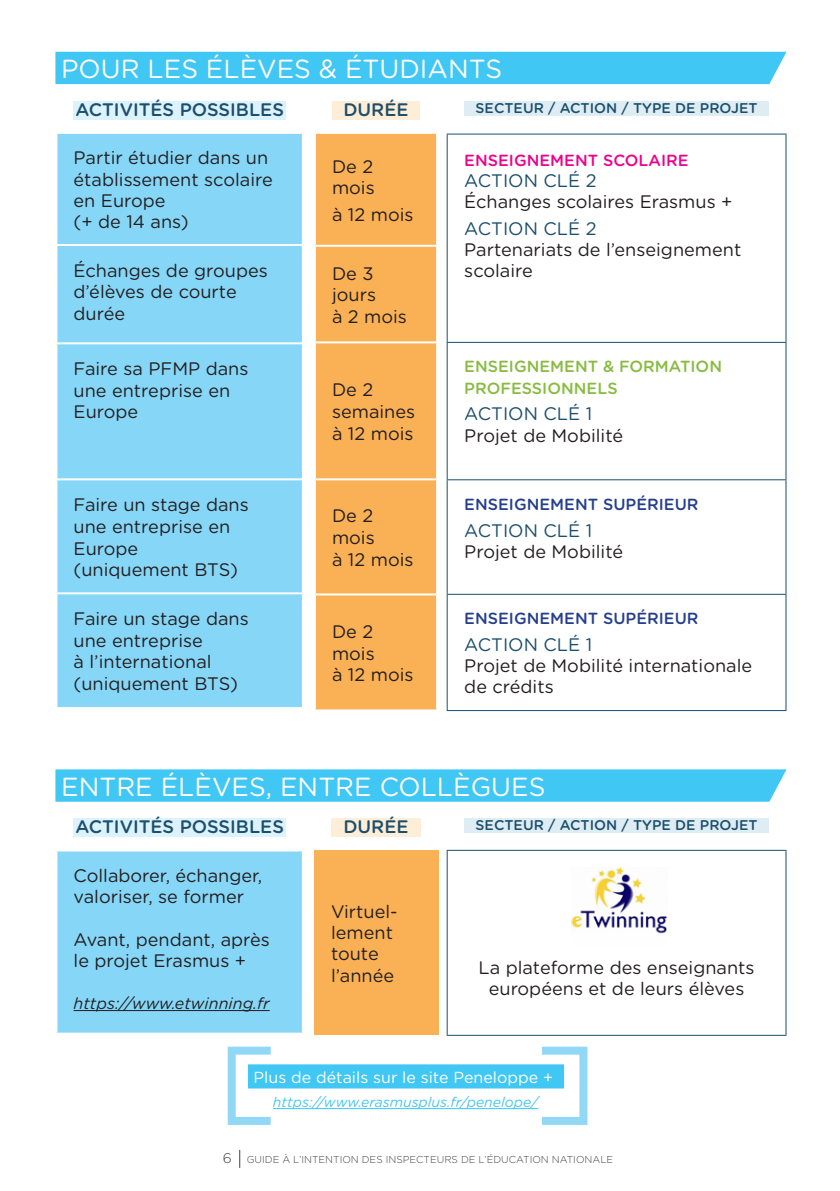
<style>
.page{position:relative;width:840px;height:1191px;background:#fff}
.page>*{position:absolute;margin:0;border:0;box-sizing:border-box;transform-origin:0 0}
.t1{font:26.2px "Gotham Rounded";color:#fff}
.t2{font:18.2px/21.8px "Gotham Rounded";color:#231f20}
.t3{font:500 18.2px "Gotham Rounded";color:#1c4f6c}
.t4{font:500 16.2px "Gotham Rounded";color:#253f8e}
.t5{font:500 16.2px/21.2px "Gotham Rounded";color:#87bc3f}
.t6{font:italic 16.2px "Gotham Rounded";color:#231f20}
.t7{font:500 16.2px "Gotham Rounded";color:#ed028c}
.t8{font:16px "Gotham Rounded";color:#fff}
.t9{font:500 14px "Gotham Rounded";color:#1c4f6c}
.t10{font:italic 14px "Gotham Rounded";color:#40c7f4}
.t11{font:300 10px "Gotham Rounded";color:#444141}
.s1{color:#1c4f6c}
.s2{font-size:14px}
</style>
<div class="page">
<svg style="left:239px;top:1149px;width:1px;height:18px"></svg>
<div style="left:537px;top:1046px;width:50px;height:79px;background:#fff;border:8px solid #91d8f7"></div>
<div style="left:227px;top:1046px;width:47px;height:79px;background:#fff;border:8px solid #91d8f7"></div>
<div style="left:267px;top:1090px;width:278px;height:24px;background:#fff"></div>
<hr style="left:273px;top:1108px;width:265px;height:1px;background:#40c7f4">
<div style="left:247px;top:1063px;width:317px;height:26px;background:#40c7f4"></div>
<div style="left:246px;top:1062px;width:319px;height:28px;border:2px solid #fff"></div>
<div style="left:57px;top:134px;width:245px;height:573px;background:#86d6f7"></div>
<hr style="left:55px;top:244px;width:249px;height:2px;background:#fff">
<hr style="left:55px;top:342px;width:249px;height:2px;background:#fff">
<hr style="left:55px;top:478px;width:249px;height:2px;background:#fff">
<hr style="left:55px;top:592px;width:249px;height:2px;background:#fff">
<div style="left:74px;top:101px;width:211px;height:18px;background:#dcf2fc"></div>
<hr style="left:446px;top:134px;width:340px;height:1px;background:#1c4f6c">
<hr style="left:446px;top:135px;width:1px;height:207px;background:#1c4f6c">
<hr style="left:785px;top:135px;width:1px;height:207px;background:#1c4f6c">
<hr style="left:446px;top:342px;width:340px;height:1px;background:#1c4f6c">
<hr style="left:446px;top:343px;width:1px;height:136px;background:#1c4f6c">
<hr style="left:785px;top:343px;width:1px;height:136px;background:#1c4f6c">
<hr style="left:446px;top:479px;width:340px;height:1px;background:#1c4f6c">
<hr style="left:446px;top:480px;width:1px;height:114px;background:#1c4f6c">
<hr style="left:785px;top:480px;width:1px;height:114px;background:#1c4f6c">
<hr style="left:446px;top:594px;width:340px;height:1px;background:#1c4f6c">
<hr style="left:446px;top:595px;width:1px;height:115px;background:#1c4f6c">
<hr style="left:785px;top:595px;width:1px;height:115px;background:#1c4f6c">
<hr style="left:446px;top:710px;width:340px;height:1px;background:#1c4f6c">
<div style="left:464px;top:101px;width:304px;height:14px;background:#deecf3"></div>
<div style="left:316px;top:134px;width:120px;height:575px;background:#fab054"></div>
<hr style="left:314px;top:245px;width:124px;height:2px;background:#fff">
<hr style="left:314px;top:341px;width:124px;height:2px;background:#fff">
<hr style="left:314px;top:478px;width:124px;height:2px;background:#fff">
<hr style="left:314px;top:593px;width:124px;height:2px;background:#fff">
<div style="left:332px;top:101px;width:88px;height:18px;background:#feedd7"></div>
<div style="left:56px;top:850px;width:247px;height:183px;background:#86d6f7"></div>
<hr style="left:55px;top:849px;width:249px;height:2px;background:#fff">
<hr style="left:55px;top:851px;width:2px;height:181px;background:#fff">
<hr style="left:302px;top:851px;width:2px;height:181px;background:#fff">
<hr style="left:55px;top:1032px;width:249px;height:2px;background:#fff">
<div style="left:74px;top:819px;width:211px;height:18px;background:#dcf2fc"></div>
<hr style="left:74px;top:1010px;width:195px;height:1px;background:#231f20">
<hr style="left:446px;top:850px;width:340px;height:1px;background:#1c4f6c">
<hr style="left:446px;top:851px;width:1px;height:183px;background:#1c4f6c">
<hr style="left:785px;top:851px;width:1px;height:183px;background:#1c4f6c">
<hr style="left:446px;top:1034px;width:340px;height:1px;background:#1c4f6c">
<div style="left:464px;top:819px;width:304px;height:14px;background:#deecf3"></div>
<img style="left:571px;top:867px;width:96px;height:67px">
<div style="left:314px;top:850px;width:124px;height:184px;background:#fab054"></div>
<div style="left:331px;top:819px;width:90px;height:18px;background:#feedd7"></div>
<div style="left:55px;top:52px;width:731px;height:32px;background:#40c7f4"></div>
<div style="left:55px;top:769px;width:731px;height:32px;background:#40c7f4"></div>
<p class="t1" style="left:61px;top:51px;width:442px">POUR LES ÉLÈVES &amp; ÉTUDIANTS</p>
<p class="t3" style="left:75px;top:96px;width:210px">ACTIVITÉS POSSIBLES</p>
<p class="t2" style="left:73px;top:147px;width:200px;line-height:21.2px">Partir étudier dans un établissement scolaire en Europe<br>(+ de 14 ans)</p>
<p class="t2" style="left:73px;top:258px;width:196px">Échanges de groupes d’élèves de courte durée</p>
<p class="t2" style="left:73px;top:357px;width:176px">Faire sa PFMP dans une entreprise en<br>Europe</p>
<p class="t2" style="left:73px;top:493px;width:177px">Faire un stage dans une entreprise en<br>Europe (uniquement BTS)</p>
<p class="t2" style="left:73px;top:607px;width:177px">Faire un stage dans une entreprise<br>à l’international (uniquement BTS)</p>
<p class="t3" style="left:343px;top:96px;width:67px">DURÉE</p>
<p class="t2" style="left:332px;top:155px;width:44px;line-height:21.2px">De 2 mois</p>
<p class="t2" style="left:332px;top:202px;width:83px">à 12 mois</p>
<p class="t2" style="left:332px;top:261px;width:76px">De 3 jours<br>à 2 mois</p>
<p class="t2" style="left:332px;top:378px;width:85px">De 2 semaines à 12 mois</p>
<p class="t2" style="left:332px;top:504px;width:83px">De 2 mois<br>à 12 mois</p>
<p class="t2" style="left:332px;top:620px;width:83px">De 2 mois<br>à 12 mois</p>
<p class="t9" style="left:475px;top:98px;width:283px">SECTEUR / ACTION / TYPE DE PROJET</p>
<p class="t7" style="left:464px;top:148px;width:226px">ENSEIGNEMENT SCOLAIRE</p>
<p class="t2" style="left:464px;top:169px;width:269px;line-height:21.2px"><span class="s1">ACTION CLÉ 2<br></span>Échanges scolaires Erasmus +</p>
<p class="t2" style="left:464px;top:217px;width:278px;line-height:21.2px"><span class="s1">ACTION CLÉ 2<br></span>Partenariats de l’enseignement scolaire</p>
<p class="t5" style="left:464px;top:355px;width:259px">ENSEIGNEMENT &amp; FORMATION<br>PROFESSIONNELS</p>
<p class="t2" style="left:464px;top:402px;width:160px;line-height:21.2px"><span class="s1">ACTION CLÉ 1<br></span>Projet de Mobilité</p>
<p class="t4" style="left:464px;top:492px;width:235px">ENSEIGNEMENT SUPÉRIEUR</p>
<p class="t2" style="left:464px;top:519px;width:160px;line-height:21.2px"><span class="s1">ACTION CLÉ 1<br></span>Projet de Mobilité</p>
<p class="t4" style="left:464px;top:607px;width:235px">ENSEIGNEMENT SUPÉRIEUR</p>
<p class="t2" style="left:464px;top:633px;width:289px;line-height:21.2px"><span class="s1">ACTION CLÉ 1<br></span>Projet de Mobilité internationale de crédits</p>
<p class="t1" style="left:61px;top:768px;width:485px">ENTRE ÉLÈVES, ENTRE COLLÈGUES</p>
<p class="t3" style="left:75px;top:814px;width:210px">ACTIVITÉS POSSIBLES</p>
<p class="t2" style="left:74px;top:864px;width:190px;line-height:21.2px">Collaborer, échanger, valoriser, se former</p>
<p class="t2" style="left:74px;top:927px;width:198px;line-height:21.2px">Avant, pendant, après le projet Erasmus +</p>
<p class="t6" style="left:74px;top:992px;width:197px">https://www.etwinning.fr</p>
<p class="t3" style="left:343px;top:814px;width:67px">DURÉE</p>
<p class="t2" style="left:331px;top:900px;width:68px;line-height:21.2px">Virtuel&shy;lement toute l’année</p>
<p class="t9" style="left:475px;top:815px;width:283px">SECTEUR / ACTION / TYPE DE PROJET</p>
<p class="t2" style="left:478px;top:956px;width:277px;line-height:21.2px;text-align:center">La plateforme des enseignants européens et de leurs élèves</p>
<p class="t8" style="left:253px;top:1066px;width:301px">Plus de détails sur le site Peneloppe +</p>
<p class="t10" style="left:273px;top:1092px;width:267px">https://www.erasmusplus.fr/penelope/</p>
<p class="t11" style="left:223px;top:1152px;width:392px"><span class="s2">6</span> GUIDE À L’INTENTION DES INSPECTEURS DE L’ÉDUCATION NATIONALE</p>
</div>
